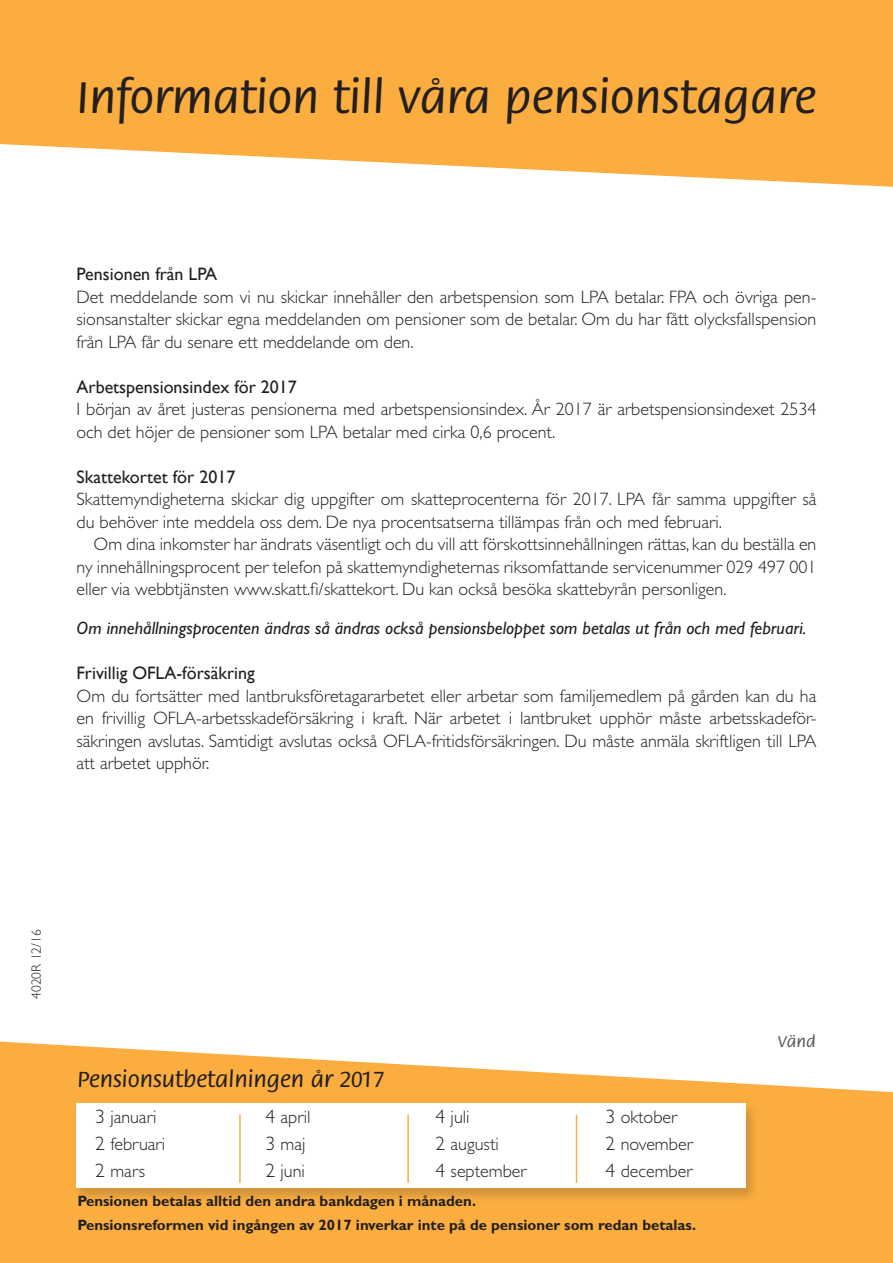
<style>
.page{position:relative;width:893px;height:1263px;background:#fff}
.page>*{position:absolute;margin:0;border:0;box-sizing:border-box;transform-origin:0 0}
.PÄÄOTSIKKO{font:500 48.75px "Flora";color:#231f20}
.PÄÄOTSIKKO-2{font:500 24px "Flora";color:#231f20}
.LEIPÄ{font:300 18px/22.5px "Gill Sans";color:#231f20;text-align:justify}
.LEIPÄ2{font:300 18px/22.5px "Gill Sans";color:#231f20;text-align:justify}
.LEIPÄ-2{font:italic 18px "Gill Sans";color:#231f20}
.VÄLIOTSIKKO{font:18px "Gill Sans";color:#231f20}
.PÄÄOTSIKKO-3{font:500 17.25px "Flora";color:#57585a}
.LEIPÄ-3{font:700 15px "Gill Sans";color:#231f20}
.LEIPÄ-4{font:300 13.5px "Gill Sans";color:#231f20}
.s1{font-size:19.5px}
</style>
<div class="page">
<svg style="left:0;top:0;width:893px;height:187px;background:#fbb755"></svg>
<svg style="left:0;top:1041px;width:893px;height:222px;fill:#fbae3f"></svg>
<div style="left:73px;top:1102px;width:686px;height:101px;background:#231f20;opacity:.2"></div>
<div style="left:77px;top:1103px;width:669px;height:84px;background:#fff"></div>
<hr style="left:239px;top:1114px;width:2px;height:69px;background:#fbae3f">
<hr style="left:407px;top:1114px;width:2px;height:69px;background:#fbae3f">
<hr style="left:576px;top:1114px;width:1px;height:69px;background:#fbae3f">
<p class="PÄÄOTSIKKO" style="left:77px;top:72px;width:741px">Information till våra pensionstagare</p>
<p class="VÄLIOTSIKKO" style="left:77px;top:264px;width:142px">Pensionen från LPA</p>
<p class="LEIPÄ" style="left:77px;top:286px;width:741px">Det meddelande som vi nu skickar innehåller den arbetspension som LPA betalar. FPA och övriga pen&shy;sionsanstalter skickar egna meddelanden om pensioner som de betalar. Om du har fått olycksfallspension från LPA får du senare ett meddelande om den.</p>
<p class="VÄLIOTSIKKO" style="left:77px;top:376px;width:222px">Arbetspensionsindex för 2017</p>
<p class="LEIPÄ" style="left:77px;top:398px;width:741px">I början av året justeras pensionerna med arbetspensionsindex. År 2017 är arbetspensionsindexet 2534 och det höjer de pensioner som LPA betalar med cirka 0,6 procent.</p>
<p class="VÄLIOTSIKKO" style="left:77px;top:466px;width:160px">Skattekortet för 2017</p>
<p class="LEIPÄ" style="left:77px;top:488px;width:741px">Skattemyndigheterna skickar dig uppgifter om skatteprocenterna för 2017. LPA får samma uppgifter så du behöver inte meddela oss dem. De nya procentsatserna tillämpas från och med februari.</p>
<p class="LEIPÄ2" style="left:77px;top:533px;width:741px;text-indent:17px">Om dina inkomster har ändrats väsentligt och du vill att förskottsinnehållningen rättas, kan du beställa en ny innehållningsprocent per telefon på skattemyndigheternas riksomfattande servicenummer 029 497 001 eller via webbtjänsten www.skatt.fi/skattekort. Du kan också besöka skattebyrån personligen.</p>
<p class="LEIPÄ-2" style="left:77px;top:618px;width:731px">Om innehållningsprocenten ändras så ändras också pensionsbeloppet som betalas ut från och med februari.</p>
<p class="VÄLIOTSIKKO" style="left:77px;top:663px;width:180px">Frivillig OFLA-försäkring</p>
<p class="LEIPÄ" style="left:77px;top:685px;width:741px">Om du fortsätter med lantbruksföretagararbetet eller arbetar som familjemedlem på gården kan du ha en frivillig OFLA-arbetsskadeförsäkring i kraft. När arbetet i lantbruket upphör måste arbetsskadeför&shy;säkringen avslutas. Samtidigt avslutas också OFLA-fritidsförsäkringen. Du måste anmäla skriftligen till LPA att arbetet upphör.</p>
<p class="LEIPÄ-4" style="left:29px;top:999px;width:71px;rotate:-90deg">4020R 12/16</p>
<p class="PÄÄOTSIKKO-2" style="left:77px;top:1067px;width:309px">Pensionsutbetalningen år 2017</p>
<p class="LEIPÄ" style="left:95px;top:1106px;width:63px"><span class="s1">3</span> januari</p>
<p class="LEIPÄ" style="left:265px;top:1106px;width:47px"><span class="s1">4</span> april</p>
<p class="LEIPÄ" style="left:435px;top:1106px;width:36px"><span class="s1">4</span> juli</p>
<p class="LEIPÄ" style="left:606px;top:1106px;width:73px"><span class="s1">3</span> oktober</p>
<p class="LEIPÄ" style="left:95px;top:1133px;width:72px"><span class="s1">2</span> februari</p>
<p class="LEIPÄ" style="left:265px;top:1133px;width:42px"><span class="s1">3</span> maj</p>
<p class="LEIPÄ" style="left:435px;top:1133px;width:65px"><span class="s1">2</span> augusti</p>
<p class="LEIPÄ" style="left:606px;top:1133px;width:89px"><span class="s1">2</span> november</p>
<p class="LEIPÄ" style="left:95px;top:1160px;width:51px"><span class="s1">2</span> mars</p>
<p class="LEIPÄ" style="left:265px;top:1160px;width:41px"><span class="s1">2</span> juni</p>
<p class="LEIPÄ" style="left:435px;top:1160px;width:93px"><span class="s1">4</span> september</p>
<p class="LEIPÄ" style="left:605px;top:1160px;width:88px"><span class="s1">4</span> december</p>
<p class="LEIPÄ-3" style="left:77px;top:1215px;width:620px">Pensionsreformen vid ingången av 2017 inverkar inte på de pensioner som redan betalas.</p>
<p class="LEIPÄ-3" style="left:77px;top:1192px;width:400px">Pensionen betalas alltid den andra bankdagen i månaden.</p>
<p class="PÄÄOTSIKKO-3" style="left:778px;top:1033px;width:39px">Vänd</p>
</div>
